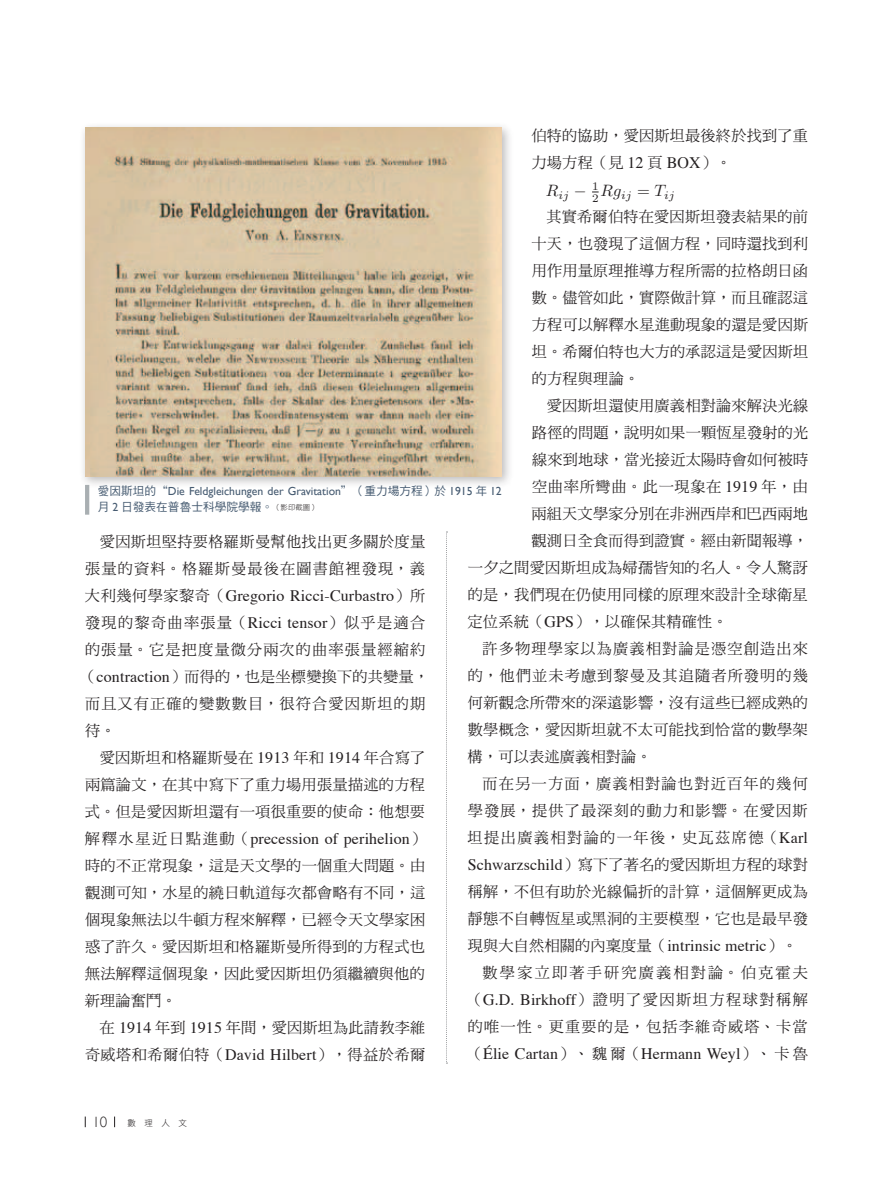
<style>
.page{position:relative;width:893px;height:1191px;background:#fff}
.page>*{position:absolute;margin:0;border:0;box-sizing:border-box;transform-origin:0 0}
.t1{font:15.9px "Times";letter-spacing:.01em;color:#231f20}
.t2{font:15.15px/27px "DF Ming Std W5";letter-spacing:.02em;color:#231f20}
.t3{font:15.15px "DF Ming Std W5";letter-spacing:.07em;color:#231f20}
.t4{font:15.15px "DF Ming Std W5";letter-spacing:.075em;color:#231f20}
.t5{font:15.15px "DF Ming Std W5";letter-spacing:.095em;color:#231f20}
.t6{font:15.15px "DF Ming Std W5";letter-spacing:.085em;color:#231f20}
.t7{font:15.15px "DF Ming Std W5";letter-spacing:.09em;color:#231f20}
.t8{font:15.15px "DF Ming Std W5";letter-spacing:.08em;color:#231f20}
.t9{font:15.15px "DF Ming Std W5";letter-spacing:.045em;color:#231f20}
.t10{font:15.15px "DF Ming Std W5";letter-spacing:.14em;color:#231f20}
.t11{font:300 14.85px "Gill Sans";color:#231f20}
.t12{font:11.7px/15.9px "Gill Sans";color:#465b71}
.t13{font:11.55px "CMMI7";color:#231f20}
.t14{font:8.55px "DF Hei Std W3";color:#231f20}
.s1{font-family:"Times";font-size:15.9px}
.s2{font-family:"CMR7"}
.s3{font-family:"DF Ming Std W5";font-size:15.15px}
.s4{font-family:"DF Hei Std W5"}
.s5{font-family:"DF Hei Std W3";font-size:7.5px;color:#231f20}
</style>
<div class="page">
<svg style="left:446px;top:531px;width:1px;height:532px"></svg>
<div style="left:79px;top:122px;width:435px;height:366px;background:#231f20;opacity:.3"></div>
<img style="left:85px;top:128px;width:417px;height:348px">
<hr style="left:85px;top:485px;width:4px;height:29px;background:#a9afb2">
<p class="t2" style="left:531px;top:121px;width:278px">伯特的協助，愛因斯坦最後終於找到了重力場方程（見 <span class="s1">12</span> 頁 <span class="s1">BOX</span>）。</p>
<p class="t13" style="left:546px;top:190px;width:54px"><sup>R</sup>ij <sup>−</sup> <sup>1</sup></p>
<p class="t13" style="left:592px;top:190px;width:84px"><span class="s2">2</span> <sup>Rg</sup>ij <sup>=</sup> <sup>T</sup>ij</p>
<p class="t2" style="left:546px;top:202px;width:263px">其實希爾伯特在愛因斯坦發表結果的前</p>
<p class="t2" style="left:532px;top:229px;width:278px">十天，也發現了這個方程，同時還找到利</p>
<p class="t2" style="left:532px;top:256px;width:278px">用作用量原理推導方程所需的拉格朗日函</p>
<p class="t2" style="left:532px;top:283px;width:278px">數。儘管如此，實際做計算，而且確認這</p>
<p class="t2" style="left:532px;top:310px;width:278px">方程可以解釋水星進動現象的還是愛因斯</p>
<p class="t2" style="left:532px;top:337px;width:278px">坦。希爾伯特也大方的承認這是愛因斯坦</p>
<p class="t2" style="left:532px;top:364px;width:109px">的方程與理論。</p>
<p class="t2" style="left:547px;top:391px;width:263px">愛因斯坦還使用廣義相對論來解決光線</p>
<p class="t2" style="left:532px;top:418px;width:278px">路徑的問題，說明如果一顆恆星發射的光</p>
<p class="t2" style="left:532px;top:445px;width:278px">線來到地球，當光接近太陽時會如何被時</p>
<p class="t9" style="left:532px;top:478px;width:277px">空曲率所彎曲。此一現象在 <span class="s1">1919</span> 年，由</p>
<p class="t2" style="left:531px;top:499px;width:278px">兩組天文學家分別在非洲西岸和巴西兩地</p>
<p class="t2" style="left:532px;top:526px;width:278px">觀測日全食而得到證實。經由新聞報導，</p>
<p class="t2" style="left:468px;top:553px;width:342px">一夕之間愛因斯坦成為婦孺皆知的名人。令人驚訝</p>
<p class="t2" style="left:468px;top:580px;width:342px">的是，我們現在仍使用同樣的原理來設計全球衛星</p>
<p class="t2" style="left:468px;top:607px;width:262px">定位系統（<span class="s1">GPS</span>），以確保其精確性。</p>
<p class="t4" style="left:483px;top:640px;width:327px">許多物理學家以為廣義相對論是憑空創造出來</p>
<p class="t3" style="left:468px;top:667px;width:342px">的，他們並未考慮到黎曼及其追隨者所發明的幾</p>
<p class="t2" style="left:468px;top:688px;width:342px">何新觀念所帶來的深遠影響，沒有這些已經成熟的</p>
<p class="t2" style="left:468px;top:715px;width:342px">數學概念，愛因斯坦就不太可能找到恰當的數學架</p>
<p class="t2" style="left:468px;top:742px;width:186px">構，可以表述廣義相對論。</p>
<p class="t4" style="left:482px;top:775px;width:327px">而在另一方面，廣義相對論也對近百年的幾何</p>
<p class="t4" style="left:468px;top:802px;width:342px">學發展，提供了最深刻的動力和影響。在愛因斯</p>
<p class="t7" style="left:468px;top:829px;width:342px">坦提出廣義相對論的一年後，史瓦茲席德（<span class="s1">Karl</span></p>
<p class="t2" style="left:468px;top:850px;width:342px"><span class="s1">Schwarzschild</span>）寫下了著名的愛因斯坦方程的球對</p>
<p class="t2" style="left:468px;top:877px;width:342px">稱解，不但有助於光線偏折的計算，這個解更成為</p>
<p class="t2" style="left:468px;top:904px;width:342px">靜態不自轉恆星或黑洞的主要模型，它也是最早發</p>
<p class="t2" style="left:468px;top:931px;width:331px">現與大自然相關的內稟度量（<span class="s1">intrinsic metric</span>）。</p>
<p class="t10" style="left:483px;top:964px;width:327px">數學家立即著手研究廣義相對論。伯克霍夫</p>
<p class="t5" style="left:468px;top:991px;width:342px">（<span class="s1">G.D. Birkhoff</span>）證明了愛因斯坦方程球對稱解</p>
<p class="t8" style="left:468px;top:1018px;width:342px">的唯一性。更重要的是，包括李維奇威塔、卡當</p>
<p class="t1" style="left:468px;top:1038px;width:342px"><span class="s3">（</span>Élie Cartan<span class="s3">）、魏爾（</span>Hermann Weyl<span class="s3">）、卡魯</span></p>
<p class="t12" style="left:98px;top:483px;width:405px"><span class="s4">愛因斯坦的“</span>Die Feldgleichungen der Gravitation<span class="s4">”（重力場方程）於</span> 1915 <span class="s4">年</span> 12<span class="s4">月</span> 2 <span class="s4">日發表在普魯士科學院學報。</span><span class="s5">（影印截圖）</span></p>
<p class="t2" style="left:85px;top:528px;width:342px;text-align:right">愛因斯坦堅持要格羅斯曼幫他找出更多關於度量張量的資料。格羅斯曼最後在圖書館裡發現，義</p>
<p class="t1" style="left:85px;top:580px;width:342px"><span class="s3">大利幾何學家黎奇（</span>Gregorio Ricci-Curbastro<span class="s3">）所</span></p>
<p class="t6" style="left:85px;top:614px;width:342px">發現的黎奇曲率張量（<span class="s1">Ricci tensor</span>）似乎是適合</p>
<p class="t3" style="left:85px;top:641px;width:342px">的張量。它是把度量微分兩次的曲率張量經縮約</p>
<p class="t2" style="left:81px;top:663px;width:349px">（<span class="s1">contraction</span>）而得的，也是坐標變換下的共變量，</p>
<p class="t3" style="left:85px;top:695px;width:342px">而且又有正確的變數數目，很符合愛因斯坦的期</p>
<p class="t2" style="left:85px;top:717px;width:32px">待。</p>
<p class="t2" style="left:100px;top:744px;width:327px">愛因斯坦和格羅斯曼在 <span class="s1">1913</span> 年和 <span class="s1">1914</span> 年合寫了</p>
<p class="t2" style="left:85px;top:771px;width:342px">兩篇論文，在其中寫下了重力場用張量描述的方程</p>
<p class="t2" style="left:85px;top:798px;width:342px">式。但是愛因斯坦還有一項很重要的使命：他想要</p>
<p class="t1" style="left:85px;top:823px;width:342px"><span class="s3">解釋水星近日點進動（</span>precession of perihelion<span class="s3">）</span></p>
<p class="t2" style="left:85px;top:852px;width:342px">時的不正常現象，這是天文學的一個重大問題。由</p>
<p class="t2" style="left:85px;top:879px;width:342px">觀測可知，水星的繞日軌道每次都會略有不同，這</p>
<p class="t2" style="left:85px;top:906px;width:342px">個現象無法以牛頓方程來解釋，已經令天文學家困</p>
<p class="t2" style="left:85px;top:933px;width:342px">惑了許久。愛因斯坦和格羅斯曼所得到的方程式也</p>
<p class="t2" style="left:85px;top:959px;width:342px">無法解釋這個現象，因此愛因斯坦仍須繼續與他的</p>
<p class="t2" style="left:85px;top:986px;width:93px">新理論奮鬥。</p>
<p class="t2" style="left:100px;top:1014px;width:327px">在 <span class="s1">1914</span> 年到 <span class="s1">1915</span> 年間，愛因斯坦為此請教李維</p>
<p class="t2" style="left:85px;top:1041px;width:342px">奇威塔和希爾伯特（<span class="s1">David Hilbert</span>），得益於希爾</p>
<p class="t11" style="left:92px;top:1113px;width:16px">10</p>
<p class="t14" style="left:128px;top:1118px;width:61px">數　理　人　文</p>
</div>
